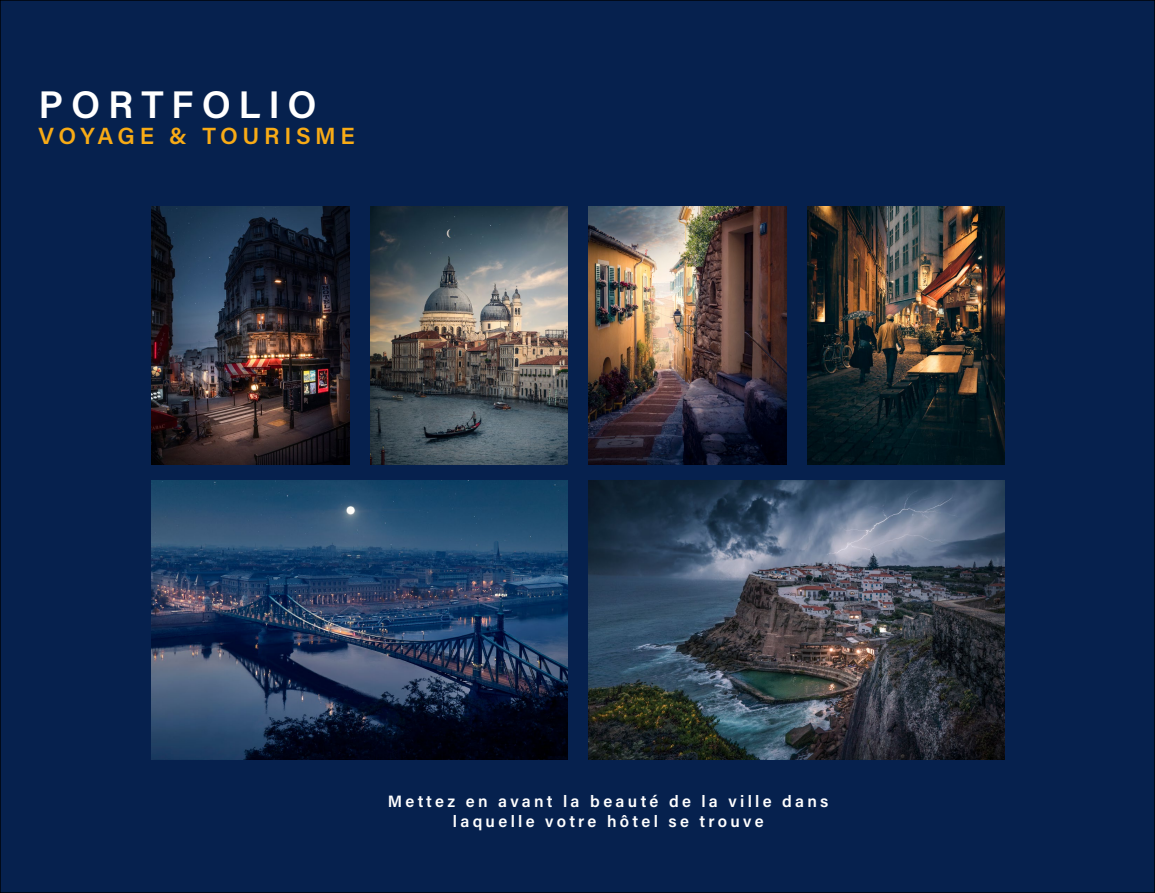
<style>
.page{position:relative;width:1155px;height:893px;background:#fff}
.page>*{position:absolute;margin:0;border:0;box-sizing:border-box;transform-origin:0 0}
.t1{font:38.5px "Acumin Variable Concept";letter-spacing:.2em;color:#fff}
.t2{font:23.45px "Acumin Variable Concept";letter-spacing:.195em;color:#f8ab16}
.t3{font:16.45px/19.7px "Acumin Variable Concept";letter-spacing:.2em;color:#fff;text-align:center}
</style>
<div class="page">
<div style="left:0;top:0;width:1155px;height:892px;background:#06214e"></div>
<img style="left:152px;top:207px;width:197px;height:257px">
<img style="left:370px;top:207px;width:198px;height:257px">
<img style="left:589px;top:207px;width:197px;height:257px">
<img style="left:807px;top:207px;width:198px;height:257px">
<img style="left:152px;top:480px;width:416px;height:279px">
<img style="left:589px;top:480px;width:415px;height:279px">
<h1 class="t1" style="left:38px;top:78px;width:280px">PORTFOLIO</h1>
<h2 class="t2" style="left:38px;top:120px;width:318px">VOYAGE &amp; TOURISME</h2>
<p class="t3" style="left:388px;top:791px;width:442px">Mettez en avant la beauté de la ville dans laquelle votre hôtel se trouve</p>
</div>
